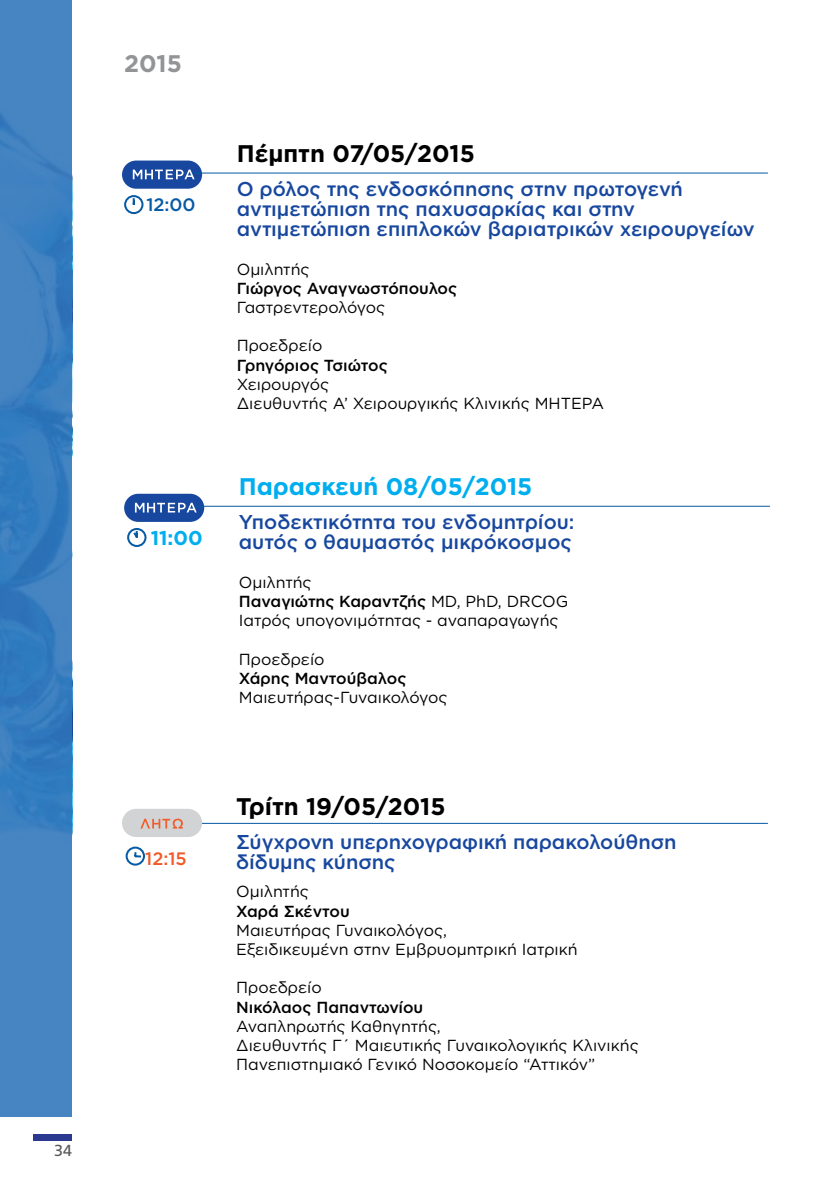
<style>
.page{position:relative;width:840px;height:1191px;background:#fff}
.page>*{position:absolute;margin:0;border:0;box-sizing:border-box;transform-origin:0 0}
.t1{font:700 24px "Gotham Greek";color:#000}
.t2{font:700 24px "Gotham Greek";color:#00aeef}
.t3{font:700 24px "Gotham Greek";color:#929496}
.t4{font:500 20px/20px "Gotham Greek";color:#17479e}
.t5{font:700 20px "Gotham Greek";color:#00aeef}
.t6{font:500 18px "Gotham Greek";color:#065aa4}
.t7{font:500 18px "Gotham Greek";color:#f15a29}
.t8{font:16px/19.2px "Gotham Greek";color:#000}
.t9{font:500 16px "Gotham Greek";color:#000}
.t10{font:16px "PF Catalog";color:#58595b}
.s1{font-weight:500}
</style>
<div class="page">
<div style="left:34px;top:1134px;width:38px;height:6px;background:#2b3990"></div>
<div style="left:122px;top:160px;width:80px;height:29px;background:#17479e;border-radius:14px"></div>
<svg style="left:133px;top:169px;width:61px;height:10px"></svg>
<hr style="left:192px;top:172px;width:575px;height:1px;background:#065aa4">
<svg style="left:124px;top:195px;width:20px;height:20px"></svg>
<div style="left:124px;top:494px;width:80px;height:28px;background:#17479e;border-radius:14px"></div>
<svg style="left:135px;top:503px;width:62px;height:9px"></svg>
<hr style="left:194px;top:506px;width:575px;height:1px;background:#065aa4">
<hr style="left:192px;top:823px;width:575px;height:1px;background:#065aa4">
<div style="left:122px;top:809px;width:80px;height:28px;background:#d1d3d4;border-radius:14px"></div>
<svg style="left:140px;top:818px;width:43px;height:10px"></svg>
<svg style="left:125px;top:846px;width:20px;height:20px"></svg>
<svg style="left:0;top:0;width:72px;height:1116px;background:#3d7fc0"></svg>
<svg style="left:127px;top:528px;width:20px;height:19px"></svg>
<p class="t10" style="left:54px;top:1141px;width:19px">34</p>
<h1 class="t3" style="left:124px;top:50px;width:59px">2015</h1>
<p class="t6" style="left:146px;top:195px;width:51px">12:00</p>
<p class="t5" style="left:151px;top:526px;width:54px">11:00</p>
<h1 class="t1" style="left:236px;top:140px;width:239px">Πέμπτη 07/05/2015</h1>
<p class="t4" style="left:236px;top:179px;width:519px">Ο ρόλος της ενδοσκόπησης στην πρωτογενή αντιμετώπιση της παχυσαρκίας και στην αντιμετώπιση επιπλοκών βαριατρικών χειρουργείων</p>
<p class="t8" style="left:236px;top:259px;width:74px">Ομιλητής</p>
<p class="t9" style="left:236px;top:279px;width:222px">Γιώργος Αναγνωστόπουλος</p>
<p class="t8" style="left:236px;top:297px;width:150px">Γαστρεντερολόγος</p>
<p class="t8" style="left:236px;top:336px;width:87px">Προεδρείο</p>
<p class="t9" style="left:236px;top:356px;width:152px">Γρηγόριος Τσιώτος</p>
<p class="t8" style="left:236px;top:374px;width:368px">Χειρουργός<br>Διευθυντής Α’ Χειρουργικής Κλινικής ΜΗΤΕΡΑ</p>
<h1 class="t2" style="left:239px;top:473px;width:295px">Παρασκευή 08/05/2015</h1>
<p class="t4" style="left:239px;top:512px;width:337px">Υποδεκτικότητα του ενδομητρίου: αυτός ο θαυμαστός μικρόκοσμος</p>
<p class="t8" style="left:239px;top:572px;width:331px">Ομιλητής<br><span class="s1">Παναγιώτης Καραντζής</span> MD, PhD, DRCOG<br>Ιατρός υπογονιμότητας - αναπαραγωγής</p>
<p class="t8" style="left:239px;top:649px;width:87px">Προεδρείο</p>
<p class="t9" style="left:239px;top:669px;width:169px">Χάρης Μαντούβαλος</p>
<p class="t8" style="left:239px;top:687px;width:210px">Μαιευτήρας-Γυναικολόγος</p>
<p class="t7" style="left:145px;top:848px;width:43px">12:15</p>
<h1 class="t1" style="left:236px;top:793px;width:211px">Τρίτη 19/05/2015</h1>
<p class="t4" style="left:236px;top:831px;width:441px">Σύγχρονη υπερηχογραφική παρακολούθηση δίδυμης κύησης</p>
<p class="t8" style="left:236px;top:881px;width:74px">Ομιλητής</p>
<p class="t9" style="left:236px;top:901px;width:115px">Χαρά Σκέντου</p>
<p class="t8" style="left:236px;top:920px;width:343px">Μαιευτήρας Γυναικολόγος,<br>Εξειδικευμένη στην Εμβρυομητρική Ιατρική</p>
<p class="t8" style="left:236px;top:977px;width:87px">Προεδρείο</p>
<p class="t9" style="left:236px;top:997px;width:189px">Νικόλαος Παπαντωνίου</p>
<p class="t8" style="left:236px;top:1016px;width:404px">Αναπληρωτής Καθηγητής,<br>Διευθυντής Γ΄ Μαιευτικής Γυναικολογικής Κλινικής<br>Πανεπιστημιακό Γενικό Νοσοκομείο “Αττικόν”</p>
</div>
